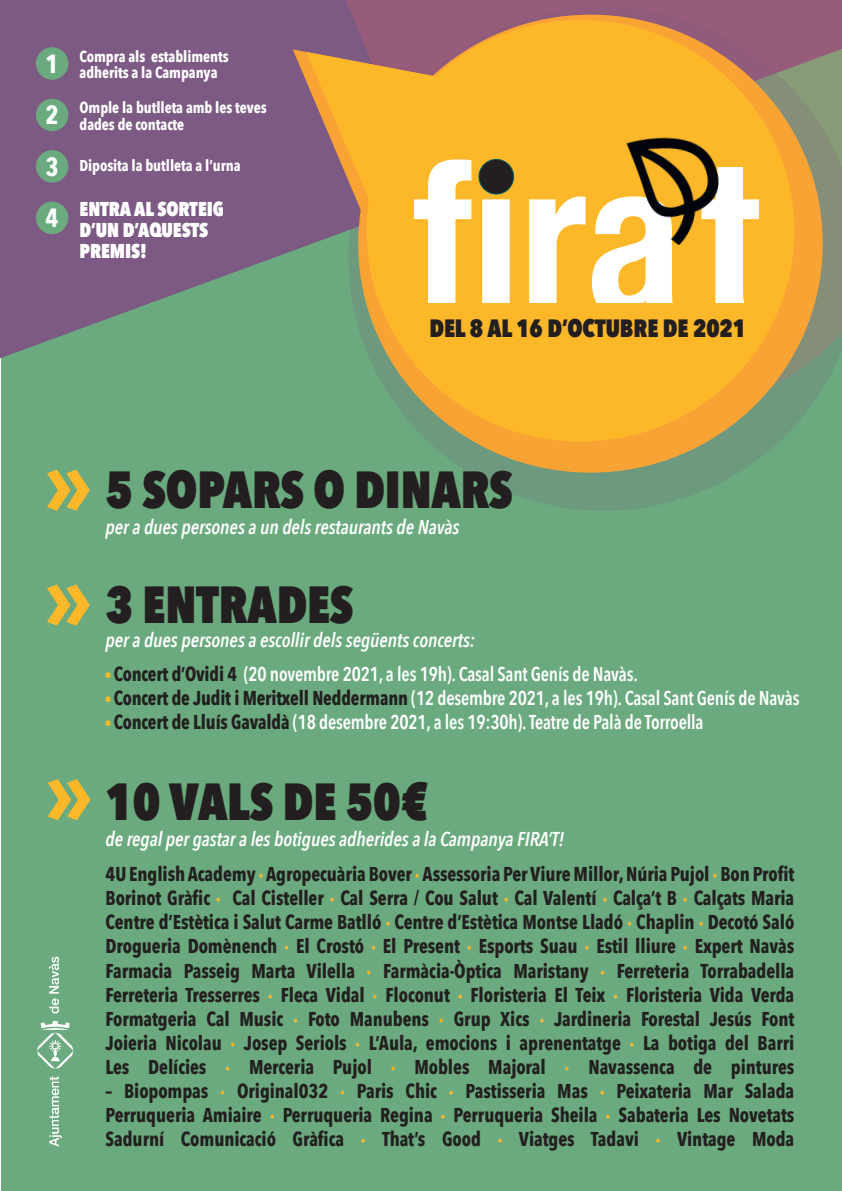
<style>
.page{position:relative;width:842px;height:1191px;background:#fff}
.page>*{position:absolute;margin:0;border:0;box-sizing:border-box;transform-origin:0 0}
.t1{font:800 52px "Avenir Next Condensed";letter-spacing:-.005em;color:#231f20;scale:.95 1}
.t2{font:700 26.3px "Avenir Next Condensed";color:#fff;scale:.95 1}
.t3{font:800 25px "Avenir Next Condensed";letter-spacing:-.005em;color:#231f20;scale:.95 1}
.t4{font:700 20px "Avenir Next Condensed";letter-spacing:-.005em;color:#231f20;scale:.94 1}
.t5{font:600 20px "Avenir Next Condensed";letter-spacing:-.01em;color:#fff;scale:.92 1}
.t6{font:italic 600 20px "Avenir Next Condensed";letter-spacing:-.005em;color:#fff;scale:.95 1}
.t7{font:800 20px "Avenir Next Condensed";letter-spacing:-.005em;color:#fff;scale:.95 1}
.t8{font:700 15.7px "Avenir Next Condensed";letter-spacing:-.005em;color:#fff;scale:.95 1}
.s1{font-weight:700;color:#fdb82a}
.s2{font-weight:700;color:#231f20}
.s3{color:#fdb82a}
</style>
<div class="page">
<div style="left:1px;top:0;width:841px;height:1191px;background:#6aaa7e"></div>
<svg style="left:0;top:0;width:325px;height:358px;background:#7a6482"></svg>
<svg style="left:276px;top:7px;width:566px;height:504px"></svg>
<div style="left:36px;top:47px;width:32px;height:33px;background:#6aaa7e;border-radius:50%"></div>
<svg style="left:47px;top:469px;width:43px;height:42px"></svg>
<svg style="left:47px;top:779px;width:44px;height:42px"></svg>
<svg style="left:47px;top:584px;width:43px;height:41px"></svg>
<svg style="left:105px;top:672px;width:6px;height:6px"></svg>
<svg style="left:105px;top:696px;width:6px;height:6px"></svg>
<svg style="left:105px;top:720px;width:6px;height:6px"></svg>
<div style="left:36px;top:99px;width:32px;height:32px;background:#6aaa7e;border-radius:50%"></div>
<div style="left:36px;top:150px;width:32px;height:33px;background:#6aaa7e;border-radius:50%"></div>
<div style="left:36px;top:202px;width:32px;height:32px;background:#6aaa7e;border-radius:50%"></div>
<svg style="left:293px;top:15px;width:530px;height:457px"></svg>
<svg style="left:306px;top:20px;width:488px;height:422px;background:#d8a642"></svg>
<svg style="left:414px;top:159px;width:345px;height:144px;background:#f7d386"></svg>
<div style="left:406px;top:303px;width:361px;height:28px;background:#fdb82a"></div>
<img style="left:609px;top:123px;width:128px;height:141px">
<img style="left:37px;top:956px;width:37px;height:191px">
<p class="t2" style="left:46px;top:47px;width:15px">1</p>
<p class="t2" style="left:46px;top:99px;width:15px">2</p>
<p class="t8" style="left:80px;top:46px;width:158px">Compra als establiments</p>
<p class="t8" style="left:80px;top:63px;width:147px">adherits a la Campanya</p>
<p class="t8" style="left:80px;top:98px;width:198px">Omple la butlleta amb les teves</p>
<p class="t8" style="left:80px;top:114px;width:112px">dades de contacte</p>
<p class="t2" style="left:46px;top:150px;width:15px">3</p>
<p class="t8" style="left:80px;top:156px;width:171px">Diposita la butlleta a l’urna</p>
<p class="t7" style="left:80px;top:196px;width:153px">ENTRA AL SORTEIG</p>
<p class="t7" style="left:80px;top:217px;width:137px">D’UN D’AQUESTS</p>
<p class="t7" style="left:80px;top:238px;width:72px">PREMIS!</p>
<p class="t2" style="left:46px;top:202px;width:15px">4</p>
<p class="t3" style="left:429px;top:312px;width:335px">DEL 8 AL 16 D’OCTUBRE DE 2021</p>
<p class="t1" style="left:106px;top:457px;width:430px">5 SOPARS O DINARS</p>
<p class="t6" style="left:106px;top:515px;width:374px">per a dues persones a un dels restaurants de Navàs</p>
<p class="t1" style="left:106px;top:572px;width:263px">3 ENTRADES</p>
<p class="t6" style="left:106px;top:627px;width:390px">per a dues persones a escollir dels següents concerts:</p>
<p class="t5" style="left:106px;top:656px;width:580px"><span class="s1">·</span> <span class="s2">Concert d’Ovidi 4</span> (20 novembre 2021, a les 19h). Casal Sant Genís de Navàs.</p>
<p class="t5" style="left:106px;top:680px;width:756px"><span class="s1">·</span> <span class="s2">Concert de Judit i Meritxell Neddermann</span> (12 desembre 2021, a les 19h). Casal Sant Genís de Navàs</p>
<p class="t5" style="left:106px;top:704px;width:651px"><span class="s1">·</span> <span class="s2">Concert de Lluís Gavaldà</span> (18 desembre 2021, a les 19:30h). Teatre de Palà de Torroella</p>
<p class="t1" style="left:106px;top:769px;width:341px">10 VALS DE 50€</p>
<p class="t6" style="left:106px;top:826px;width:484px">de regal per gastar a les botigues adherides a la Campanya FIRA’T!</p>
<p class="t4" style="left:106px;top:862px;width:734px">4U English Academy <span class="s3">·</span> Agropecuària Bover <span class="s3">·</span> Assessoria Per Viure Millor, Núria Pujol <span class="s3">·</span> Bon Profit</p>
<p class="t4" style="left:106px;top:886px;width:734px">Borinot Gràfic <span class="s3">·</span> Cal Cisteller <span class="s3">·</span> Cal Serra / Cou Salut <span class="s3">·</span> Cal Valentí <span class="s3">·</span> Calça’t B <span class="s3">·</span> Calçats Maria</p>
<p class="t4" style="left:106px;top:910px;width:734px">Centre d’Estètica i Salut Carme Batlló <span class="s3">·</span> Centre d’Estètica Montse Lladó <span class="s3">·</span> Chaplin <span class="s3">·</span> Decotó Saló</p>
<p class="t4" style="left:106px;top:934px;width:734px">Drogueria Domènench <span class="s3">·</span> El Crostó <span class="s3">·</span> El Present <span class="s3">·</span> Esports Suau <span class="s3">·</span> Estil lliure <span class="s3">·</span> Expert Navàs</p>
<p class="t4" style="left:106px;top:958px;width:734px">Farmacia Passeig Marta Vilella <span class="s3">·</span> Farmàcia-Òptica Maristany <span class="s3">·</span> Ferreteria Torrabadella</p>
<p class="t4" style="left:106px;top:982px;width:734px">Ferreteria Tresserres <span class="s3">·</span> Fleca Vidal <span class="s3">·</span> Floconut <span class="s3">·</span> Floristeria El Teix <span class="s3">·</span> Floristeria Vida Verda</p>
<p class="t4" style="left:106px;top:1006px;width:734px">Formatgeria Cal Music <span class="s3">·</span> Foto Manubens <span class="s3">·</span> Grup Xics <span class="s3">·</span> Jardineria Forestal Jesús Font</p>
<p class="t4" style="left:106px;top:1030px;width:734px">Joieria Nicolau <span class="s3">·</span> Josep Seriols <span class="s3">·</span> L’Aula, emocions i aprenentatge <span class="s3">·</span> La botiga del Barri</p>
<p class="t4" style="left:106px;top:1054px;width:734px">Les Delícies <span class="s3">·</span> Merceria Pujol <span class="s3">·</span> Mobles Majoral <span class="s3">·</span> Navassenca de pintures</p>
<p class="t4" style="left:106px;top:1078px;width:734px">– Biopompas <span class="s3">·</span> Original032 <span class="s3">·</span> Paris Chic <span class="s3">·</span> Pastisseria Mas <span class="s3">·</span> Peixateria Mar Salada</p>
<p class="t4" style="left:106px;top:1102px;width:734px">Perruqueria Amiaire <span class="s3">·</span> Perruqueria Regina <span class="s3">·</span> Perruqueria Sheila <span class="s3">·</span> Sabateria Les Novetats</p>
<p class="t4" style="left:106px;top:1126px;width:734px">Sadurní Comunicació Gràfica <span class="s3">·</span> That’s Good <span class="s3">·</span> Viatges Tadavi <span class="s3">·</span> Vintage Moda</p>
</div>
